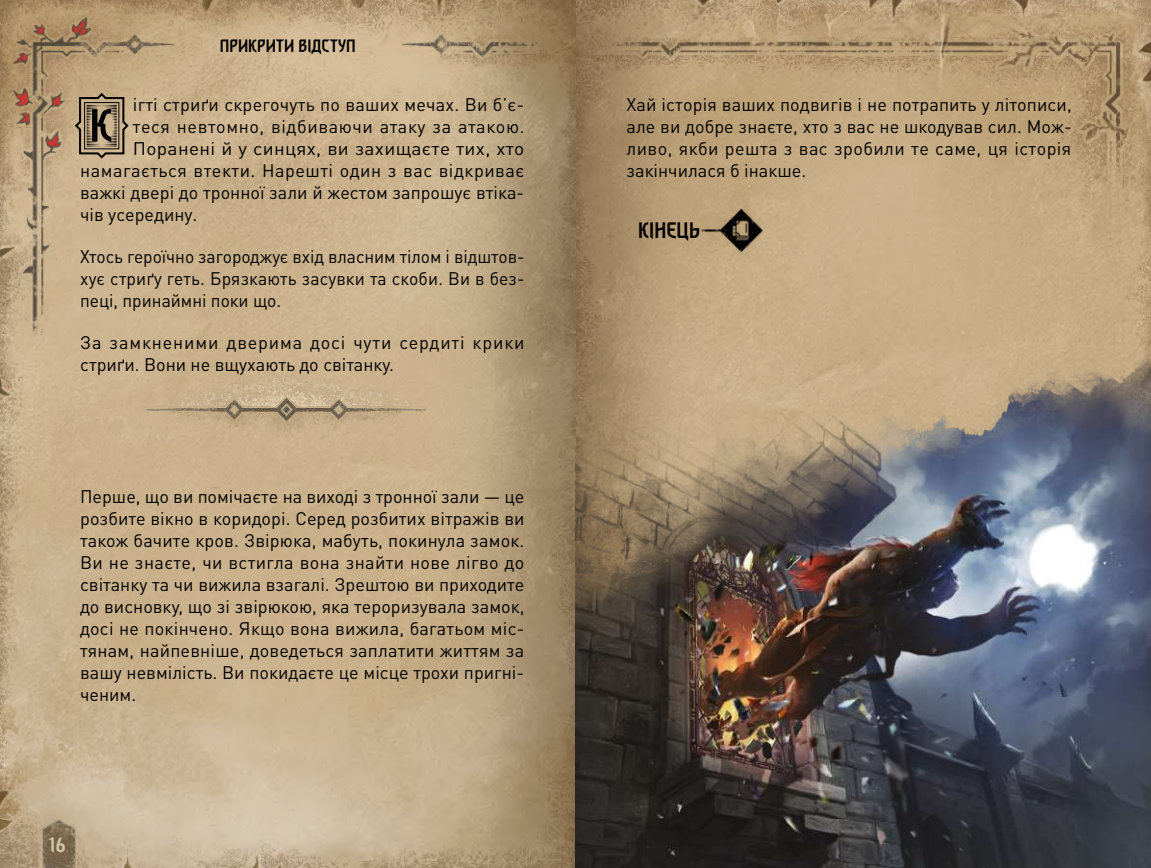
<style>
.page{position:relative;width:1151px;height:868px;background:#fff}
.page>*{position:absolute;margin:0;border:0;box-sizing:border-box;transform-origin:0 0}
.t1{font:800 22px "GWENT";color:#d1c3a8}
.t2{font:800 20px "GWENT";color:#000}
.t3{font:18px/22px "DIN Pro";letter-spacing:.015em;color:#000;text-align:justify}
.t4{font:18px/22px "DIN Pro";letter-spacing:.045em;color:#000}
.t5{font:18px "DIN Pro";letter-spacing:.035em;color:#000}
.t6{font:18px "DIN Pro";letter-spacing:.015em;color:#000;scale:1.06 1}
.t7{font:800 16px "GWENT";color:#000}
</style>
<div class="page">
<img style="left:0;top:0;width:575px;height:867px">
<img style="left:36px;top:813px;width:45px;height:54px">
<img style="left:575px;top:0;width:576px;height:867px">
<img style="left:693px;top:202px;width:77px;height:57px">
<img style="left:127px;top:374px;width:322px;height:69px">
<svg style="left:73px;top:91px;width:57px;height:69px;background:#917f65"></svg>
<p class="t7" style="left:220px;top:36px;width:137px">ПРИКРИТИ ВІДСТУП</p>
<p class="t3" style="left:133px;top:91px;width:393px">ігті стриґи скрегочуть по ваших мечах. Ви бʼє-</p>
<p class="t5" style="left:133px;top:112px;width:393px">теся невтомно, відбиваючи атаку за атакою.</p>
<p class="t6" style="left:133px;top:134px;width:371px">Поранені й у синцях, ви захищаєте тих, хто</p>
<p class="t3" style="left:80px;top:157px;width:446px">намагається втекти. Нарешті один з вас відкриває</p>
<p class="t3" style="left:80px;top:179px;width:446px">важкі двері до тронної зали й жестом запрошує втіка-</p>
<p class="t3" style="left:80px;top:201px;width:119px">чів усередину.</p>
<p class="t3" style="left:80px;top:243px;width:446px">Хтось героїчно загороджує вхід власним тілом і відштов&shy;хує стриґу геть. Брязкають засувки та скоби. Ви в без&shy;пеці, принаймні поки що.</p>
<p class="t4" style="left:80px;top:329px;width:446px">За замкненими дверима досі чути сердиті крики стриґи. Вони не вщухають до світанку.</p>
<p class="t3" style="left:80px;top:483px;width:446px">Перше, що ви помічаєте на виході з тронної зали — це розбите вікно в коридорі. Серед розбитих вітражів ви також бачите кров. Звірюка, мабуть, покинула замок.<br>Ви не знаєте, чи встигла вона знайти нове лігво до світанку та чи вижила взагалі. Зрештою ви приходите до висновку, що зі звірюкою, яка тероризувала замок, досі не покінчено. Якщо вона вижила, багатьом міс&shy;тянам, найпевніше, доведеться заплатити життям за вашу невмілість. Ви покидаєте це місце трохи пригні&shy;ченим.</p>
<p class="t1" style="left:49px;top:829px;width:18px">16</p>
<p class="t3" style="left:626px;top:91px;width:447px">Хай історія ваших подвигів і не потрапить у літописи, але ви добре знаєте, хто з вас не шкодував сил. Мож&shy;ливо, якби решта з вас зробили те саме, ця історія закінчилася б інакше.</p>
<p class="t2" style="left:638px;top:218px;width:63px">КІНЕЦЬ</p>
</div>
